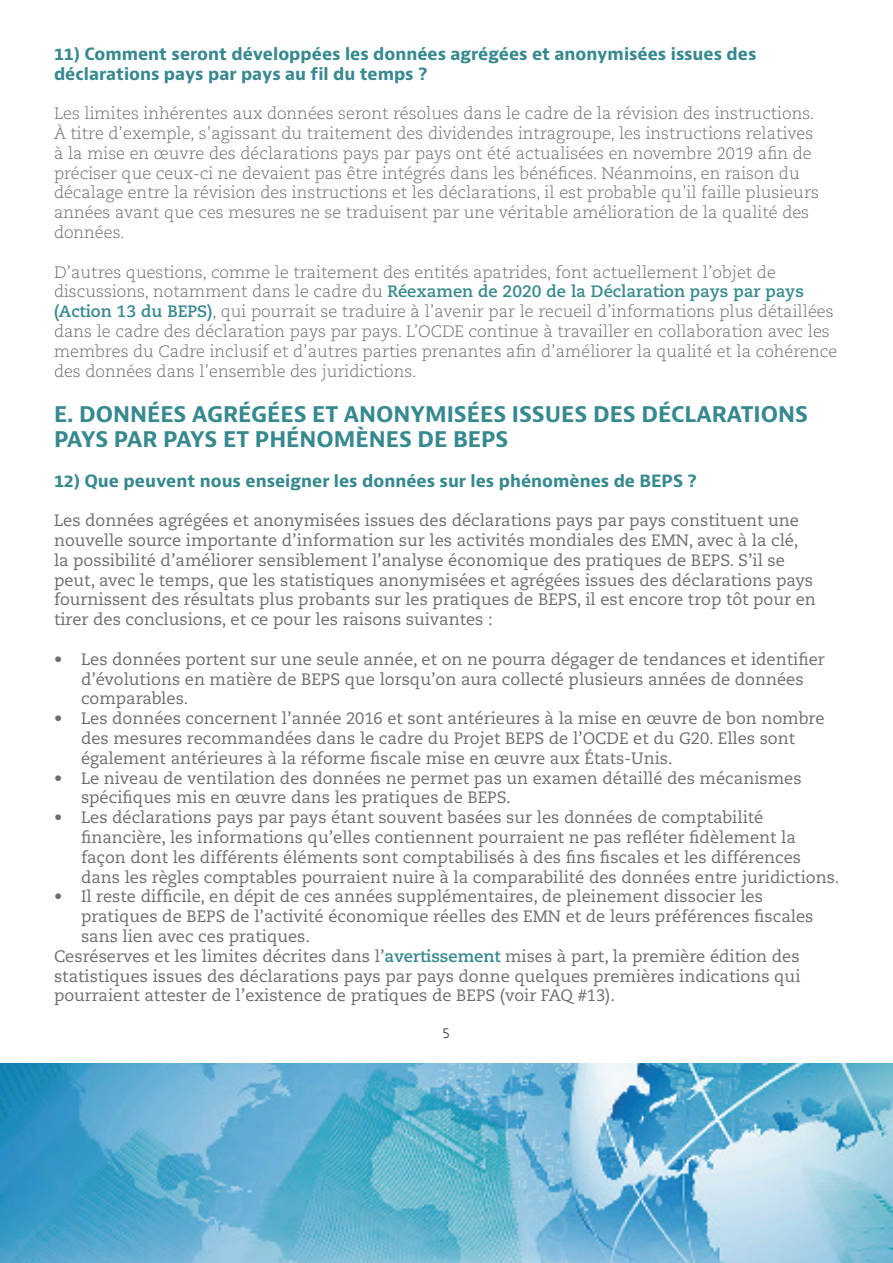
<style>
.page{position:relative;width:893px;height:1263px;background:#fff}
.page>*{position:absolute;margin:0;border:0;box-sizing:border-box;transform-origin:0 0}
.t1{font:700 21px/25.2px "OECD Bernini";color:#36898f}
.t2{font:16.5px/19.8px "Caecilia LT Std";color:#6c6d70}
.t3{font:300 16.5px/19.8px "Caecilia LT Std";color:#6c6d70}
.t4{font:700 16.5px/19.8px "OECD Bernini";color:#36898f}
.t5{font:300 13.5px "Caecilia LT Std";color:#040503}
.s1{font-weight:700;color:#36898f}
</style>
<div class="page">
<img style="left:0;top:1063px;width:893px;height:200px">
<p class="t4" style="left:54px;top:44px;width:704px">11) Comment seront développées les données agrégées et anonymisées issues des déclarations pays par pays au fil du temps ?</p>
<p class="t3" style="left:54px;top:104px;width:766px">Les limites inhérentes aux données seront résolues dans le cadre de la révision des instructions.<br>À titre d’exemple, s’agissant du traitement des dividendes intragroupe, les instructions relatives à la mise en œuvre des déclarations pays par pays ont été actualisées en novembre 2019 afin de préciser que ceux-ci ne devaient pas être intégrés dans les bénéfices. Néanmoins, en raison du décalage entre la révision des instructions et les déclarations, il est probable qu’il faille plusieurs années avant que ces mesures ne se traduisent par une véritable amélioration de la qualité des données.</p>
<p class="t3" style="left:54px;top:262px;width:785px">D’autres questions, comme le traitement des entités apatrides, font actuellement l’objet de discussions, notamment dans le cadre du <span class="s1">Réexamen de 2020 de la Déclaration pays par pays (Action 13 du BEPS)</span>, qui pourrait se traduire à l’avenir par le recueil d’informations plus détaillées dans le cadre des déclaration pays par pays. L’OCDE continue à travailler en collaboration avec les membres du Cadre inclusif et d’autres parties prenantes afin d’améliorer la qualité et la cohérence des données dans l’ensemble des juridictions.</p>
<p class="t1" style="left:54px;top:402px;width:756px">E. DONNÉES AGRÉGÉES ET ANONYMISÉES ISSUES DES DÉCLARATIONS<br>PAYS PAR PAYS ET PHÉNOMÈNES DE BEPS</p>
<p class="t4" style="left:54px;top:471px;width:644px">12) Que peuvent nous enseigner les données sur les phénomènes de BEPS ?</p>
<p class="t2" style="left:54px;top:511px;width:763px">Les données agrégées et anonymisées issues des déclarations pays par pays constituent une nouvelle source importante d’information sur les activités mondiales des EMN, avec à la clé, la possibilité d’améliorer sensiblement l’analyse économique des pratiques de BEPS. S’il se peut, avec le temps, que les statistiques anonymisées et agrégées issues des déclarations pays fournissent des résultats plus probants sur les pratiques de BEPS, il est encore trop tôt pour en tirer des conclusions, et ce pour les raisons suivantes :</p>
<p class="t2" style="left:81px;top:649px;width:745px;text-indent:-27px">• Les données portent sur une seule année, et on ne pourra dégager de tendances et identifier d’évolutions en matière de BEPS que lorsqu’on aura collecté plusieurs années de données comparables.</p>
<p class="t2" style="left:81px;top:709px;width:745px;text-indent:-27px">• Les données concernent l’année 2016 et sont antérieures à la mise en œuvre de bon nombre des mesures recommandées dans le cadre du Projet BEPS de l’OCDE et du G20. Elles sont également antérieures à la réforme fiscale mise en œuvre aux États-Unis.</p>
<p class="t2" style="left:81px;top:768px;width:722px;text-indent:-27px">• Le niveau de ventilation des données ne permet pas un examen détaillé des mécanismes spécifiques mis en œuvre dans les pratiques de BEPS.</p>
<p class="t2" style="left:81px;top:808px;width:760px;text-indent:-27px">• Les déclarations pays par pays étant souvent basées sur les données de comptabilité financière, les informations qu’elles contiennent pourraient ne pas refléter fidèlement la façon dont les différents éléments sont comptabilisés à des fins fiscales et les différences dans les règles comptables pourraient nuire à la comparabilité des données entre juridictions.</p>
<p class="t2" style="left:54px;top:887px;width:710px">• Il reste difficile, en dépit de ces années supplémentaires, de pleinement dissocier les</p>
<p class="t2" style="left:81px;top:907px;width:734px">pratiques de BEPS de l’activité économique réelles des EMN et de leurs préférences fiscales</p>
<p class="t2" style="left:81px;top:927px;width:231px">sans lien avec ces pratiques.</p>
<p class="t2" style="left:54px;top:946px;width:747px">Cesréserves et les limites décrites dans l’<span class="s1">avertissement</span> mises à part, la première édition des</p>
<p class="t2" style="left:54px;top:966px;width:748px">statistiques issues des déclarations pays par pays donne quelques premières indications qui</p>
<p class="t2" style="left:54px;top:986px;width:562px">pourraient attester de l’existence de pratiques de BEPS (voir FAQ #13).</p>
<p class="t5" style="left:442px;top:1026px;width:9px">5</p>
</div>
